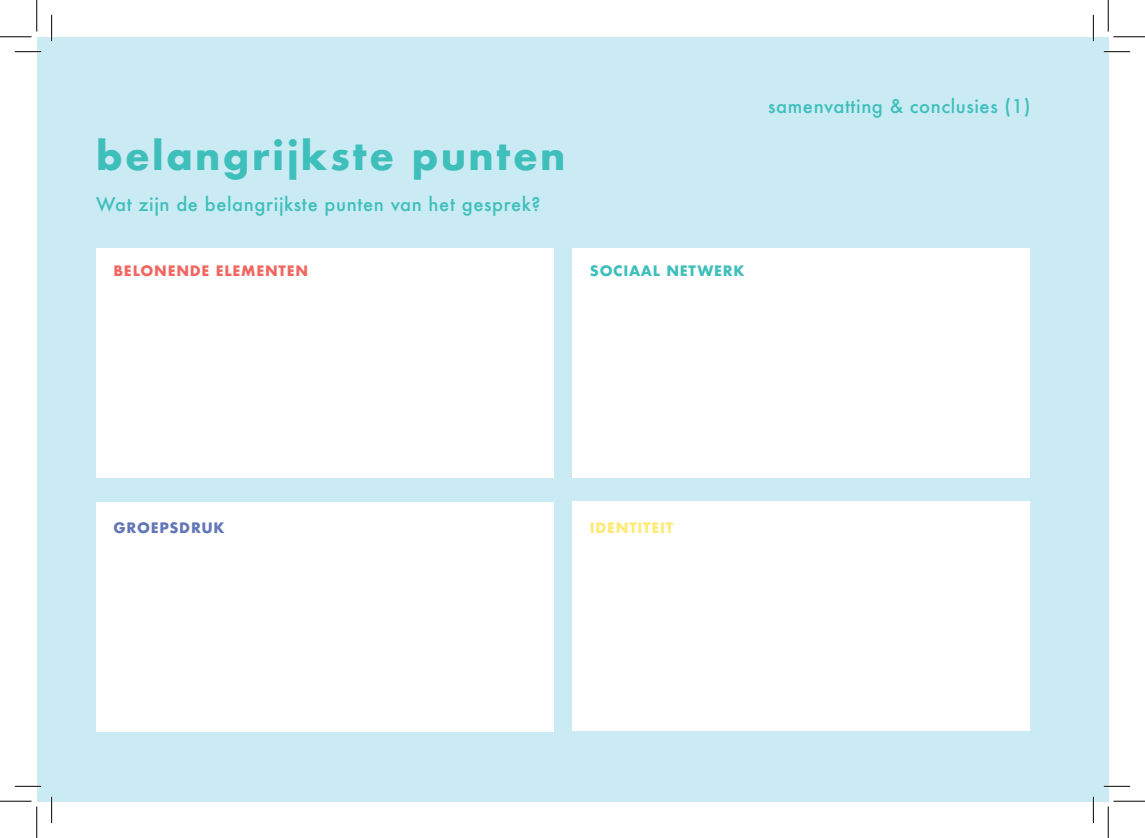
<style>
.page{position:relative;width:1145px;height:838px;background:#fff}
.page>*{position:absolute;margin:0;border:0;box-sizing:border-box;transform-origin:0 0}
.t1{font:700 38.15px "Futura";letter-spacing:.06em;color:#3fbfbb}
.vraag{font:500 18.38px "Futura";letter-spacing:.03em;color:#3fbfbb}
.vraag-2{font:700 14px "Futura";letter-spacing:.05em;color:#f26661}
.vraag-3{font:700 14px "Futura";letter-spacing:.05em;color:#3fbfbb}
.vraag-4{font:700 14px "Futura";letter-spacing:.05em;color:#6176b9}
.vraag-5{font:700 14px "Futura";letter-spacing:.05em;color:#ffea74}
</style>
<div class="page">
<div style="left:37px;top:37px;width:1071px;height:764px;background:#cbebf4"></div>
<div style="left:96px;top:248px;width:458px;height:229px;background:#fff"></div>
<div style="left:96px;top:502px;width:458px;height:229px;background:#fff"></div>
<div style="left:572px;top:248px;width:458px;height:229px;background:#fff"></div>
<div style="left:572px;top:500px;width:458px;height:230px;background:#fff"></div>
<hr style="left:15px;top:51px;width:26px;height:2px;background:#fff">
<hr style="left:1104px;top:51px;width:26px;height:2px;background:#fff">
<hr style="left:15px;top:785px;width:26px;height:2px;background:#fff">
<hr style="left:1104px;top:785px;width:26px;height:2px;background:#fff">
<hr style="left:51px;top:15px;width:2px;height:26px;background:#fff">
<hr style="left:51px;top:796px;width:2px;height:27px;background:#fff">
<hr style="left:1092px;top:15px;width:2px;height:26px;background:#fff">
<hr style="left:1092px;top:796px;width:2px;height:27px;background:#fff">
<svg style="left:15px;top:51px;width:26px;height:1px"></svg>
<svg style="left:1104px;top:51px;width:26px;height:1px"></svg>
<svg style="left:15px;top:786px;width:26px;height:1px"></svg>
<svg style="left:1104px;top:786px;width:26px;height:1px"></svg>
<svg style="left:51px;top:15px;width:1px;height:26px"></svg>
<svg style="left:51px;top:796px;width:1px;height:27px"></svg>
<svg style="left:1093px;top:15px;width:1px;height:26px"></svg>
<svg style="left:1093px;top:796px;width:1px;height:27px"></svg>
<hr style="left:0;top:36px;width:32px;height:1px;background:#000">
<hr style="left:1113px;top:36px;width:32px;height:1px;background:#000">
<hr style="left:0;top:800px;width:32px;height:1px;background:#000">
<hr style="left:1113px;top:800px;width:32px;height:1px;background:#000">
<hr style="left:36px;top:0;width:1px;height:31px;background:#000">
<hr style="left:36px;top:806px;width:1px;height:31px;background:#000">
<hr style="left:1108px;top:0;width:1px;height:31px;background:#000">
<hr style="left:1108px;top:806px;width:1px;height:31px;background:#000">
<p class="t1" style="left:96px;top:128px;width:471px">belangrijkste punten</p>
<p class="vraag" style="left:96px;top:191px;width:446px">Wat zijn de belangrijkste punten van het gesprek?</p>
<p class="vraag-2" style="left:114px;top:260px;width:196px">BELONENDE ELEMENTEN</p>
<p class="vraag" style="left:768px;top:93px;width:264px">samenvatting &amp; conclusies (1)</p>
<p class="vraag-3" style="left:590px;top:260px;width:156px">SOCIAAL NETWERK</p>
<p class="vraag-4" style="left:114px;top:517px;width:113px">GROEPSDRUK</p>
<p class="vraag-5" style="left:590px;top:517px;width:85px">IDENTITEIT</p>
</div>
